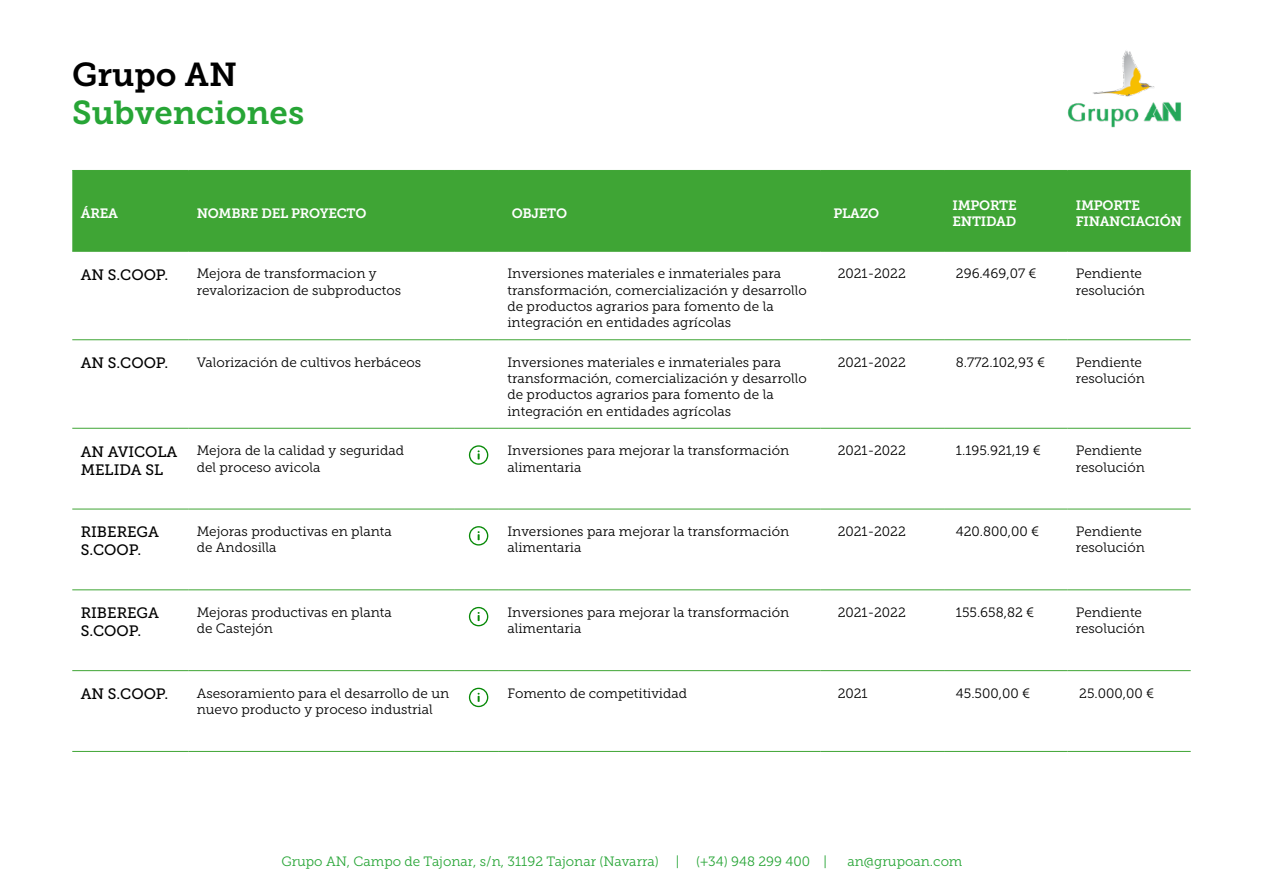
<style>
.page{position:relative;width:1263px;height:893px;background:#fff}
.page>*{position:absolute;margin:0;border:0;box-sizing:border-box;transform-origin:0 0}
.t1{font:33px "Museo Slab 700";color:#27a536}
.t2{font:33px "Museo Slab 700";color:#000}
.t3{font:15px/18px "Museo Slab 500";color:#000}
.t4{font:13.5px/16.2px "Museo Slab 300";color:#000}
.t5{font:13.5px "Museo Slab 300";color:#27a536}
.t6{font:13.5px/16.2px "Museo Slab 700";letter-spacing:-.02em;color:#fff}
</style>
<div class="page">
<img style="left:1067px;top:50px;width:114px;height:78px">
<div style="left:72px;top:171px;width:1119px;height:80px;background:#3fa535"></div>
<hr style="left:72px;top:170px;width:116px;height:1px;background:#3fa535">
<hr style="left:188px;top:170px;width:266px;height:1px;background:#3fa535">
<hr style="left:454px;top:170px;width:45px;height:1px;background:#3fa535">
<hr style="left:499px;top:170px;width:322px;height:1px;background:#3fa535">
<hr style="left:821px;top:170px;width:123px;height:1px;background:#3fa535">
<hr style="left:944px;top:170px;width:123px;height:1px;background:#3fa535">
<hr style="left:1067px;top:170px;width:124px;height:1px;background:#3fa535">
<hr style="left:72px;top:251px;width:116px;height:1px;background:#3fa535">
<hr style="left:188px;top:251px;width:266px;height:1px;background:#3fa535">
<hr style="left:454px;top:251px;width:45px;height:1px;background:#3fa535">
<hr style="left:499px;top:251px;width:322px;height:1px;background:#3fa535">
<hr style="left:821px;top:251px;width:123px;height:1px;background:#3fa535">
<hr style="left:944px;top:251px;width:123px;height:1px;background:#3fa535">
<hr style="left:1067px;top:251px;width:124px;height:1px;background:#3fa535">
<hr style="left:72px;top:339px;width:116px;height:1px;background:#3fa535">
<hr style="left:188px;top:339px;width:266px;height:1px;background:#3fa535">
<hr style="left:454px;top:339px;width:45px;height:1px;background:#3fa535">
<hr style="left:499px;top:339px;width:322px;height:1px;background:#3fa535">
<hr style="left:821px;top:339px;width:123px;height:1px;background:#3fa535">
<hr style="left:944px;top:339px;width:123px;height:1px;background:#3fa535">
<hr style="left:1067px;top:339px;width:124px;height:1px;background:#3fa535">
<hr style="left:72px;top:428px;width:116px;height:1px;background:#3fa535">
<hr style="left:188px;top:428px;width:266px;height:1px;background:#3fa535">
<hr style="left:454px;top:428px;width:45px;height:1px;background:#3fa535">
<hr style="left:499px;top:428px;width:322px;height:1px;background:#3fa535">
<hr style="left:821px;top:428px;width:123px;height:1px;background:#3fa535">
<hr style="left:944px;top:428px;width:123px;height:1px;background:#3fa535">
<hr style="left:1067px;top:428px;width:124px;height:1px;background:#3fa535">
<hr style="left:72px;top:509px;width:116px;height:1px;background:#3fa535">
<hr style="left:188px;top:509px;width:266px;height:1px;background:#3fa535">
<hr style="left:454px;top:509px;width:45px;height:1px;background:#3fa535">
<hr style="left:499px;top:509px;width:322px;height:1px;background:#3fa535">
<hr style="left:821px;top:509px;width:123px;height:1px;background:#3fa535">
<hr style="left:944px;top:509px;width:123px;height:1px;background:#3fa535">
<hr style="left:1067px;top:509px;width:124px;height:1px;background:#3fa535">
<hr style="left:72px;top:589px;width:116px;height:1px;background:#3fa535">
<hr style="left:188px;top:589px;width:266px;height:1px;background:#3fa535">
<hr style="left:454px;top:589px;width:45px;height:1px;background:#3fa535">
<hr style="left:499px;top:589px;width:322px;height:1px;background:#3fa535">
<hr style="left:821px;top:589px;width:123px;height:1px;background:#3fa535">
<hr style="left:944px;top:589px;width:123px;height:1px;background:#3fa535">
<hr style="left:1067px;top:589px;width:124px;height:1px;background:#3fa535">
<hr style="left:72px;top:670px;width:116px;height:1px;background:#3fa535">
<hr style="left:188px;top:670px;width:266px;height:1px;background:#3fa535">
<hr style="left:454px;top:670px;width:45px;height:1px;background:#3fa535">
<hr style="left:499px;top:670px;width:322px;height:1px;background:#3fa535">
<hr style="left:821px;top:670px;width:123px;height:1px;background:#3fa535">
<hr style="left:944px;top:670px;width:123px;height:1px;background:#3fa535">
<hr style="left:1067px;top:670px;width:124px;height:1px;background:#3fa535">
<hr style="left:72px;top:751px;width:116px;height:1px;background:#3fa535">
<hr style="left:188px;top:751px;width:266px;height:1px;background:#3fa535">
<hr style="left:454px;top:751px;width:45px;height:1px;background:#3fa535">
<hr style="left:499px;top:751px;width:322px;height:1px;background:#3fa535">
<hr style="left:821px;top:751px;width:123px;height:1px;background:#3fa535">
<hr style="left:944px;top:751px;width:123px;height:1px;background:#3fa535">
<hr style="left:1067px;top:751px;width:124px;height:1px;background:#3fa535">
<svg style="left:469px;top:445px;width:19px;height:20px"></svg>
<svg style="left:469px;top:526px;width:19px;height:20px"></svg>
<svg style="left:469px;top:607px;width:19px;height:19px"></svg>
<svg style="left:469px;top:688px;width:19px;height:19px"></svg>
<h1 class="t2" style="left:72px;top:56px;width:166px">Grupo AN</h1>
<h1 class="t1" style="left:72px;top:94px;width:233px">Subvenciones</h1>
<p class="t6" style="left:81px;top:205px;width:39px">ÁREA</p>
<p class="t6" style="left:197px;top:205px;width:171px">NOMBRE DEL PROYECTO</p>
<p class="t6" style="left:512px;top:205px;width:57px">OBJETO</p>
<p class="t6" style="left:833px;top:205px;width:47px">PLAZO</p>
<p class="t6" style="left:952px;top:197px;width:66px">IMPORTE<br>ENTIDAD</p>
<p class="t6" style="left:1076px;top:197px;width:108px">IMPORTE<br>FINANCIACIÓN</p>
<p class="t3" style="left:81px;top:265px;width:89px">AN S.COOP.</p>
<p class="t4" style="left:197px;top:266px;width:206px">Mejora de transformacion y revalorizacion de subproductos</p>
<p class="t4" style="left:507px;top:266px;width:301px">Inversiones materiales e inmateriales para transformación, comercialización y desarrollo de productos agrarios para fomento de la integración en entidades agrícolas</p>
<p class="t4" style="left:838px;top:266px;width:70px">2021-2022</p>
<p class="t4" style="left:956px;top:266px;width:82px">296.469,07 €</p>
<p class="t4" style="left:1076px;top:266px;width:71px">Pendiente resolución</p>
<p class="t3" style="left:81px;top:354px;width:89px">AN S.COOP.</p>
<p class="t4" style="left:197px;top:354px;width:226px">Valorización de cultivos herbáceos</p>
<p class="t4" style="left:507px;top:354px;width:301px">Inversiones materiales e inmateriales para transformación, comercialización y desarrollo de productos agrarios para fomento de la integración en entidades agrícolas</p>
<p class="t4" style="left:838px;top:354px;width:70px">2021-2022</p>
<p class="t4" style="left:956px;top:354px;width:91px">8.772.102,93 €</p>
<p class="t4" style="left:1076px;top:354px;width:71px">Pendiente resolución</p>
<p class="t3" style="left:81px;top:442px;width:98px">AN AVICOLA<br>MELIDA SL</p>
<p class="t4" style="left:197px;top:443px;width:209px">Mejora de la calidad y seguridad del proceso avicola</p>
<p class="t4" style="left:507px;top:443px;width:283px">Inversiones para mejorar la transformación alimentaria</p>
<p class="t4" style="left:838px;top:443px;width:70px">2021-2022</p>
<p class="t4" style="left:956px;top:443px;width:86px">1.195.921,19 €</p>
<p class="t4" style="left:1076px;top:443px;width:71px">Pendiente resolución</p>
<p class="t3" style="left:81px;top:523px;width:80px">RIBEREGA<br>S.COOP.</p>
<p class="t4" style="left:197px;top:523px;width:196px">Mejoras productivas en planta de Andosilla</p>
<p class="t4" style="left:507px;top:523px;width:283px">Inversiones para mejorar la transformación alimentaria</p>
<p class="t4" style="left:838px;top:523px;width:70px">2021-2022</p>
<p class="t4" style="left:956px;top:523px;width:85px">420.800,00 €</p>
<p class="t4" style="left:1076px;top:523px;width:71px">Pendiente resolución</p>
<p class="t3" style="left:81px;top:604px;width:80px">RIBEREGA<br>S.COOP.</p>
<p class="t4" style="left:197px;top:604px;width:196px">Mejoras productivas en planta de Castejón</p>
<p class="t4" style="left:507px;top:604px;width:283px">Inversiones para mejorar la transformación alimentaria</p>
<p class="t4" style="left:838px;top:604px;width:70px">2021-2022</p>
<p class="t4" style="left:956px;top:604px;width:80px">155.658,82 €</p>
<p class="t4" style="left:1076px;top:604px;width:71px">Pendiente resolución</p>
<p class="t3" style="left:81px;top:685px;width:89px">AN S.COOP.</p>
<p class="t4" style="left:197px;top:685px;width:254px">Asesoramiento para el desarrollo de un nuevo producto y proceso industrial</p>
<p class="t4" style="left:507px;top:685px;width:181px">Fomento de competitividad</p>
<p class="t4" style="left:838px;top:685px;width:31px">2021</p>
<p class="t4" style="left:956px;top:685px;width:76px">45.500,00 €</p>
<p class="t4" style="left:1079px;top:685px;width:76px">25.000,00 €</p>
<p class="t5" style="left:281px;top:854px;width:379px">Grupo AN, Campo de Tajonar, s/n, 31192 Tajonar (Navarra)</p>
<p class="t5" style="left:676px;top:854px;width:5px">|</p>
<p class="t5" style="left:696px;top:854px;width:132px">(+34) 948 299 400 |</p>
<p class="t5" style="left:847px;top:854px;width:116px">an@grupoan.com</p>
</div>
